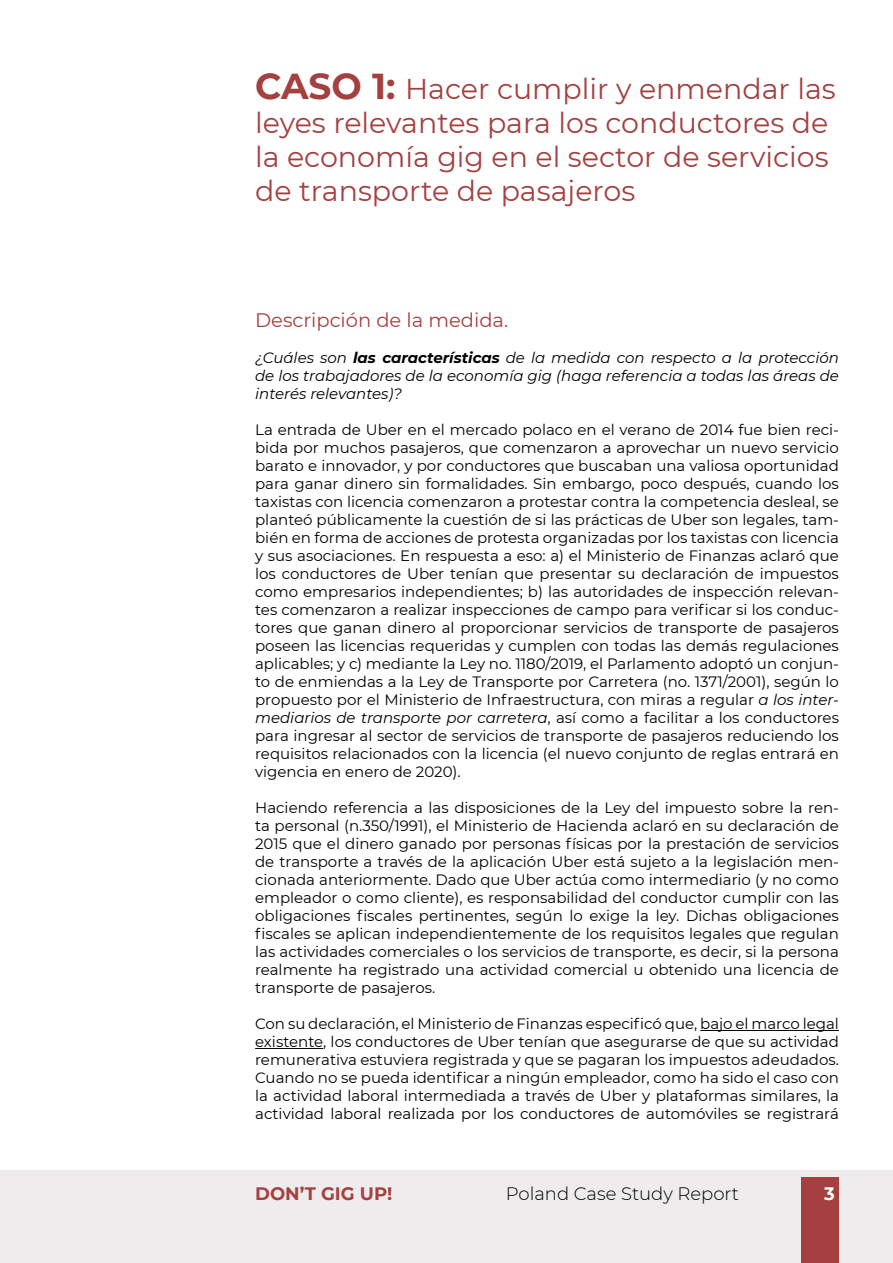
<style>
.page{position:relative;width:893px;height:1263px;background:#fff}
.page>*{position:absolute;margin:0;border:0;box-sizing:border-box;transform-origin:0 0}
.t1{font:28.5px/34.2px "Montserrat";color:#a54041}
.t2{font:19.5px "Montserrat";color:#a64040}
.t3{font:300 18px "Montserrat";color:#000}
.t4{font:700 18px "Montserrat";color:#a64040}
.t5{font:700 18px "Montserrat";color:#fff}
.t6{font:15px/18px "Montserrat";color:#000;text-align:justify}
.t7{font:italic 15px/18px "Montserrat";color:#000;text-align:justify}
.s1{font-weight:700;font-size:36px}
.s2{font-weight:700}
.s3{font-style:italic}
</style>
<div class="page">
<div style="left:0;top:1170px;width:893px;height:93px;background:#eeecec"></div>
<div style="left:801px;top:1177px;width:38px;height:86px;background:#a64040"></div>
<hr style="left:700px;top:1030px;width:139px;height:1px;background:#000">
<hr style="left:255px;top:1048px;width:68px;height:1px;background:#000">
<h1 class="t1" style="left:255px;top:70px;width:582px"><span class="s1">CASO 1:</span> Hacer cumplir y enmendar las leyes relevantes para los conductores de la economía gig en el sector de servicios de transporte de pasajeros</h1>
<h2 class="t2" style="left:255px;top:307px;width:255px">Descripción de la medida.</h2>
<p class="t7" style="left:255px;top:348px;width:585px">¿Cuáles son <span class="s2">las características</span> de la medida con respecto a la protección de los trabajadores de la economía gig (haga referencia a todas las áreas de interés relevantes)?</p>
<p class="t6" style="left:255px;top:420px;width:585px">La entrada de Uber en el mercado polaco en el verano de 2014 fue bien reci&shy;bida por muchos pasajeros, que comenzaron a aprovechar un nuevo servicio barato e innovador, y por conductores que buscaban una valiosa oportunidad para ganar dinero sin formalidades. Sin embargo, poco después, cuando los taxistas con licencia comenzaron a protestar contra la competencia desleal, se planteó públicamente la cuestión de si las prácticas de Uber son legales, tam&shy;bién en forma de acciones de protesta organizadas por los taxistas con licencia y sus asociaciones. En respuesta a eso: a) el Ministerio de Finanzas aclaró que los conductores de Uber tenían que presentar su declaración de impuestos como empresarios independientes; b) las autoridades de inspección relevan&shy;tes comenzaron a realizar inspecciones de campo para verificar si los conduc&shy;tores que ganan dinero al proporcionar servicios de transporte de pasajeros poseen las licencias requeridas y cumplen con todas las demás regulaciones aplicables; y c) mediante la Ley no. 1180/2019, el Parlamento adoptó un conjun&shy;to de enmiendas a la Ley de Transporte por Carretera (no. 1371/2001), según lo propuesto por el Ministerio de Infraestructura, con miras a regular <span class="s3">a los inter&shy;mediarios de transporte por carretera</span>, así como a facilitar a los conductores para ingresar al sector de servicios de transporte de pasajeros reduciendo los requisitos relacionados con la licencia (el nuevo conjunto de reglas entrará en vigencia en enero de 2020).</p>
<p class="t6" style="left:255px;top:798px;width:585px">Haciendo referencia a las disposiciones de la Ley del impuesto sobre la ren&shy;ta personal (n.350/1991), el Ministerio de Hacienda aclaró en su declaración de 2015 que el dinero ganado por personas físicas por la prestación de servicios de transporte a través de la aplicación Uber está sujeto a la legislación men&shy;cionada anteriormente. Dado que Uber actúa como intermediario (y no como empleador o como cliente), es responsabilidad del conductor cumplir con las obligaciones fiscales pertinentes, según lo exige la ley. Dichas obligaciones fiscales se aplican independientemente de los requisitos legales que regulan las actividades comerciales o los servicios de transporte, es decir, si la persona realmente ha registrado una actividad comercial u obtenido una licencia de transporte de pasajeros.</p>
<p class="t6" style="left:255px;top:1014px;width:585px">Con su declaración, el Ministerio de Finanzas especificó que, bajo el marco legal existente, los conductores de Uber tenían que asegurarse de que su actividad remunerativa estuviera registrada y que se pagaran los impuestos adeudados.<br>Cuando no se pueda identificar a ningún empleador, como ha sido el caso con la actividad laboral intermediada a través de Uber y plataformas similares, la actividad laboral realizada por los conductores de automóviles se registrará</p>
<p class="t4" style="left:255px;top:1181px;width:139px">DON’T GIG UP!</p>
<p class="t3" style="left:506px;top:1182px;width:235px">Poland Case Study Report</p>
<p class="t5" style="left:824px;top:1181px;width:12px">3</p>
</div>
